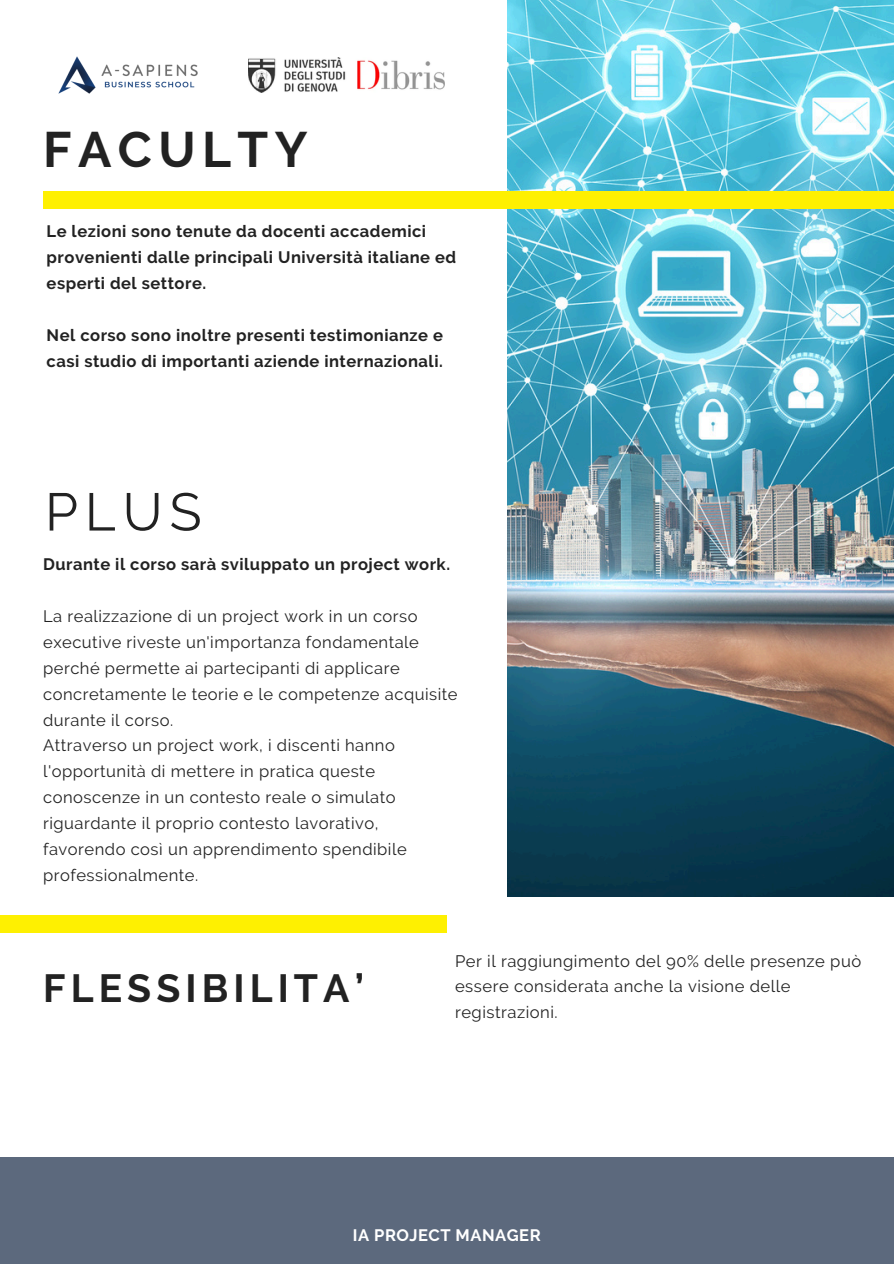
<style>
.page{position:relative;width:894px;height:1264px;background:#fff}
.page>*{position:absolute;margin:0;border:0;box-sizing:border-box;transform-origin:0 0}
.t1{font:52.95px "Raleway";color:#222}
.t2{font:700 49.65px "Raleway";letter-spacing:.13em;color:#222}
.t3{font:700 39.15px "Raleway";letter-spacing:.13em;color:#222}
.t4{font:16.65px/25.8px "Raleway";letter-spacing:.03em;color:#222}
.t5{font:16.5px/25.8px "Raleway";letter-spacing:.03em;color:#222}
.t6{font:700 16.5px/25.8px "Raleway";letter-spacing:.03em;color:#222}
.t7{font:700 16.5px "Raleway";letter-spacing:.03em;color:#fff}
</style>
<div class="page">
<div style="left:0;top:1157px;width:893px;height:106px;background:#5c697d"></div>
<img style="left:507px;top:0;width:386px;height:896px">
<div style="left:0;top:915px;width:446px;height:17px;background:#fef001"></div>
<img style="left:58px;top:56px;width:140px;height:37px">
<img style="left:249px;top:58px;width:195px;height:35px">
<div style="left:43px;top:192px;width:850px;height:17px;background:#fef001"></div>
<h5 class="t2" style="left:43px;top:120px;width:266px">FACULTY</h5>
<p class="t6" style="left:47px;top:219px;width:411px">Le lezioni sono tenute da docenti accademici provenienti dalle principali Università italiane ed esperti del settore.</p>
<h5 class="t6" style="left:47px;top:322px;width:398px">Nel corso sono inoltre presenti testimonianze e casi studio di importanti aziende internazionali.</h5>
<h2 class="t1" style="left:45px;top:481px;width:158px">PLUS</h2>
<h5 class="t6" style="left:43px;top:551px;width:408px">Durante il corso sarà sviluppato un project work.</h5>
<p class="t5" style="left:43px;top:603px;width:416px">La realizzazione di un project work in un corso executive riveste un'importanza fondamentale perché permette ai partecipanti di applicare concretamente le teorie e le competenze acquisite durante il corso.</p>
<p class="t5" style="left:43px;top:732px;width:365px">Attraverso un project work, i discenti hanno l'opportunità di mettere in pratica queste conoscenze in un contesto reale o simulato riguardante il proprio contesto lavorativo, favorendo così un apprendimento spendibile professionalmente.</p>
<p class="t3" style="left:43px;top:964px;width:322px">FLESSIBILITA’</p>
<p class="t4" style="left:455px;top:947px;width:407px">Per il raggiungimento del 90% delle presenze può essere considerata anche la visione delle registrazioni.</p>
<p class="t7" style="left:353px;top:1225px;width:189px">IA PROJECT MANAGER</p>
</div>
